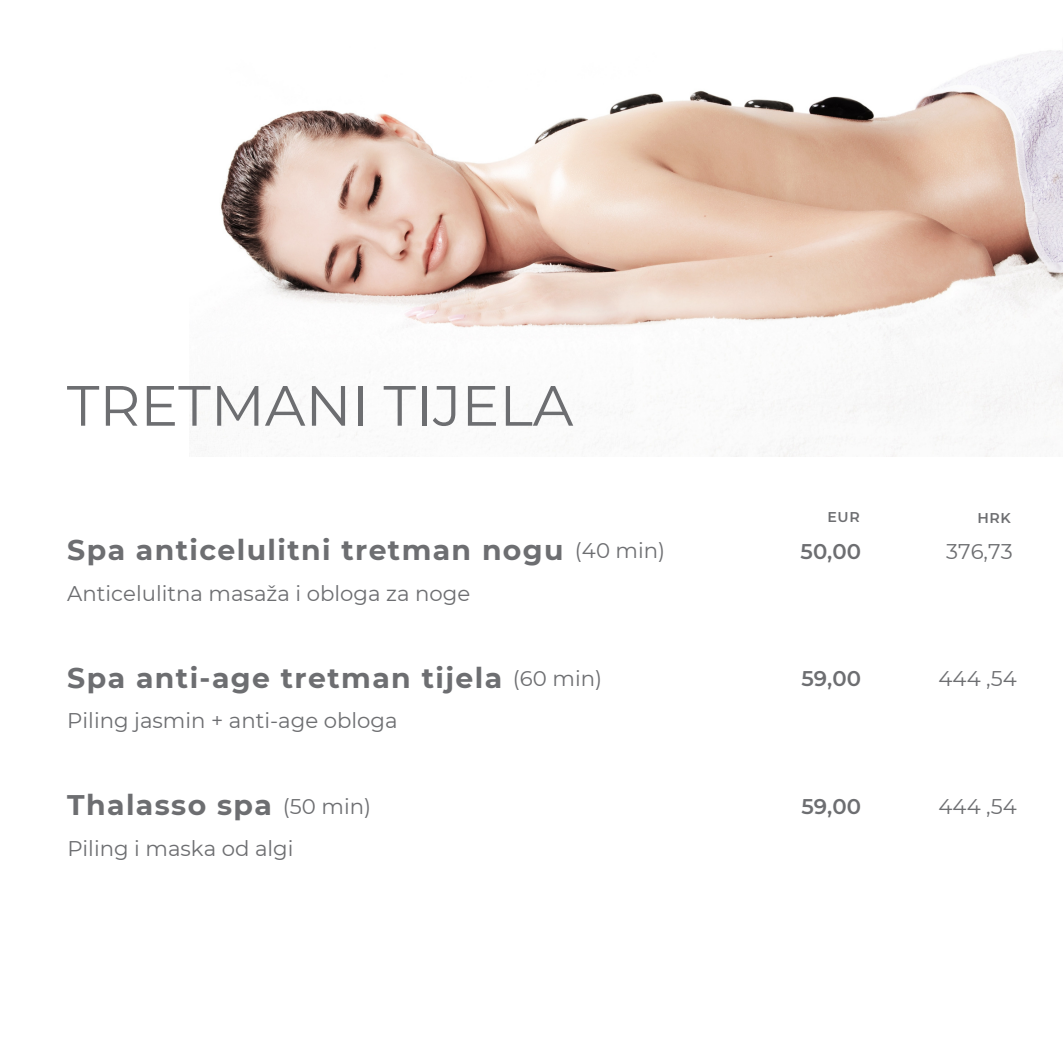
<style>
.page{position:relative;width:1063px;height:1064px;background:#fff}
.page>*{position:absolute;margin:0;border:0;box-sizing:border-box;transform-origin:0 0}
.t1{font:56.75px "Montserrat";color:#6d6e71}
.t2{font:700 28.25px "Montserrat";letter-spacing:.05em;color:#6d6e71}
.t3{font:21.25px/41.2px "Montserrat";color:#6d6e71}
.t4{font:600 21.25px "Montserrat";color:#6d6e71}
.t5{font:600 14.25px "Montserrat";letter-spacing:.05em;color:#6d6e71}
</style>
<div class="page">
<img style="left:191px;top:50px;width:871px;height:407px">
<h1 class="t1" style="left:67px;top:370px;width:508px">TRETMANI TIJELA</h1>
<p class="t5" style="left:827px;top:508px;width:34px">EUR</p>
<p class="t5" style="left:977px;top:508px;width:35px">HRK</p>
<h2 class="t2" style="left:67px;top:532px;width:498px">Spa anticelulitni tretman nogu</h2>
<p class="t3" style="left:575px;top:529px;width:92px">(40 min)</p>
<p class="t4" style="left:800px;top:538px;width:62px">50,00</p>
<p class="t3" style="left:946px;top:530px;width:68px">376,73</p>
<p class="t3" style="left:67px;top:572px;width:404px">Anticelulitna masaža i obloga za noge</p>
<h2 class="t2" style="left:67px;top:660px;width:436px">Spa anti-age tretman tijela</h2>
<p class="t3" style="left:513px;top:657px;width:91px">(60 min)</p>
<p class="t4" style="left:801px;top:665px;width:61px">59,00</p>
<p class="t3" style="left:938px;top:657px;width:80px">444 ,54</p>
<p class="t3" style="left:67px;top:699px;width:332px">Piling jasmin + anti-age obloga</p>
<h2 class="t2" style="left:67px;top:787px;width:206px">Thalasso spa</h2>
<p class="t3" style="left:67px;top:785px;width:305px;text-indent:216px">(50 min)<br>Piling i maska od algi</p>
<p class="t4" style="left:801px;top:793px;width:61px">59,00</p>
<p class="t3" style="left:938px;top:785px;width:80px">444 ,54</p>
</div>
